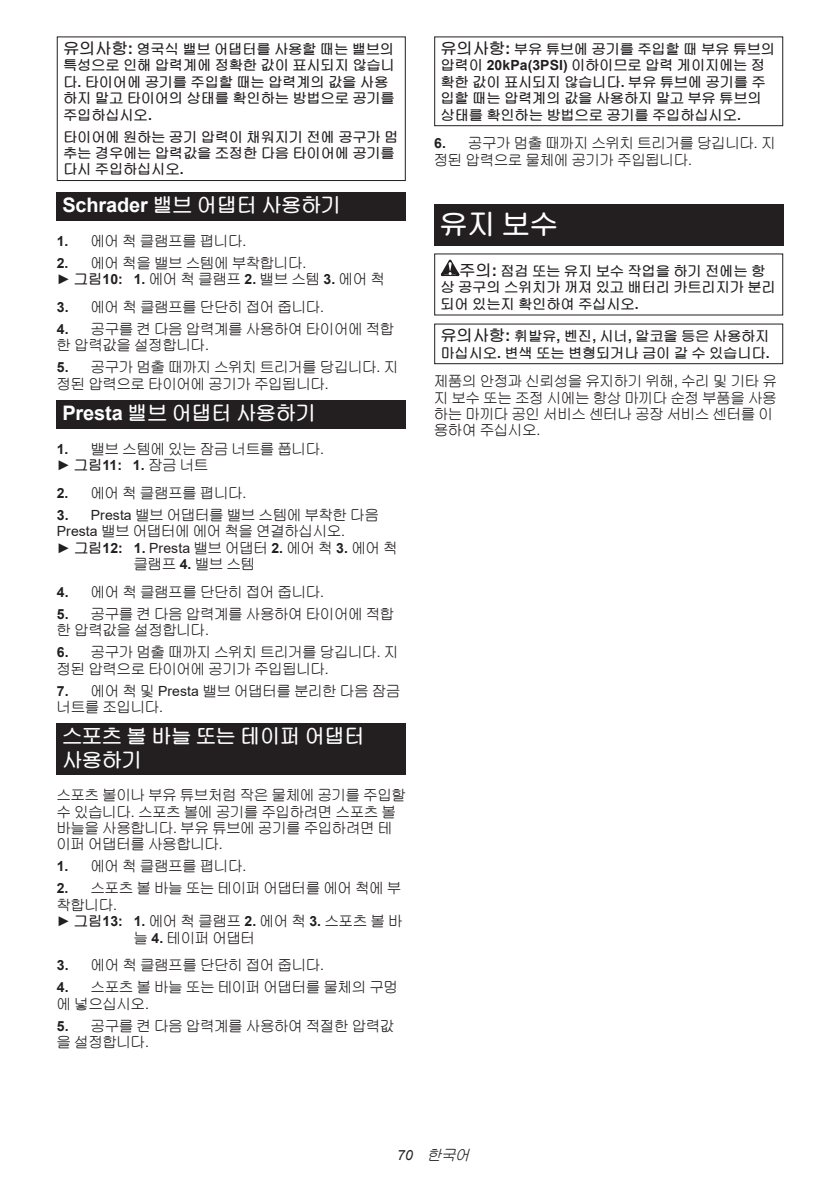
<style>
.page{position:relative;width:840px;height:1191px;background:#fff}
.page>*{position:absolute;margin:0;border:0;box-sizing:border-box;transform-origin:0 0}
.t1{font:700 28px "KRHYR Gothic";color:#fff}
.t2{font:700 20px/23.4px "KRHYR Gothic";letter-spacing:-.01em;color:#fff}
.t3{font:500 14px/16.4px "KRHYR Gothic";letter-spacing:.005em;color:#231f20}
.t4{font:700 14px/16.4px "KRHYR Gothic";letter-spacing:.005em;color:#231f20}
.t5{font:700 14px "Arial";color:#231f20}
.t6{font:italic 500 14px "KRHYR Gothic";color:#231f20}
.s1{font-size:16px}
.s2{font-family:"Arial";font-size:16px}
.s3{font-family:"Arial"}
.s4{font-family:"Arial";font-weight:700}
.s5{font-family:"Arial";font-weight:400}
.s6{font-weight:700}
.s7{font-weight:400}
.s8{font-family:"KRHYR Gothic"}
.s9{font-family:"KRHYR Gothic";font-weight:500}
</style>
<div class="page">
<div style="left:57px;top:36px;width:348px;height:145px;border:1px solid #231f20"></div>
<div style="left:57px;top:192px;width:348px;height:29px;background:#231f20"></div>
<div style="left:57px;top:400px;width:348px;height:29px;background:#231f20"></div>
<div style="left:57px;top:723px;width:348px;height:52px;background:#231f20"></div>
<div style="left:434px;top:36px;width:348px;height:90px;border:1px solid #231f20"></div>
<div style="left:434px;top:204px;width:348px;height:41px;background:#231f20"></div>
<svg style="left:440px;top:260px;width:19px;height:16px"></svg>
<div style="left:434px;top:323px;width:348px;height:41px;border:1px solid #231f20"></div>
<p class="t4" style="left:63px;top:41px;width:333px"><span class="s1">유의사항</span><span class="s2">:</span> 영국식 밸브 어댑터를 사용할 때는 밸브의 특성으로 인해 압력계에 정확한 값이 표시되지 않습니 다<span class="s3">.</span> 타이어에 공기를 주입할 때는 압력계의 값을 사용 하지 말고 타이어의 상태를 확인하는 방법으로 공기를 주입하십시오<span class="s3">.</span></p>
<p class="t4" style="left:63px;top:128px;width:336px">타이어에 원하는 공기 압력이 채워지기 전에 공구가 멈 추는 경우에는 압력값을 조정한 다음 타이어에 공기를 다시 주입하십시오<span class="s3">.</span></p>
<h2 class="t2" style="left:62px;top:194px;width:280px"><span class="s3">Schrader</span> 밸브 어댑터 사용하기</h2>
<p class="t3" style="left:57px;top:233px;width:191px"><span class="s4">1.</span> 에어 척 클램프를 폅니다<span class="s5">.</span></p>
<p class="t3" style="left:57px;top:255px;width:329px"><span class="s4">2.</span> 에어 척을 밸브 스템에 부착합니다<span class="s5">.<br>►</span> <span class="s6">그림</span><span class="s4">10: 1.</span> 에어 척 클램프 <span class="s4">2.</span> 밸브 스템 <span class="s4">3.</span> 에어 척</p>
<p class="t3" style="left:57px;top:299px;width:269px"><span class="s4">3.</span> 에어 척 클램프를 단단히 접어 줍니다<span class="s5">.</span></p>
<p class="t3" style="left:57px;top:321px;width:338px"><span class="s4">4.</span> 공구를 켠 다음 압력계를 사용하여 타이어에 적합 한 압력값을 설정합니다<span class="s5">.</span></p>
<p class="t3" style="left:57px;top:359px;width:342px"><span class="s4">5.</span> 공구가 멈출 때까지 스위치 트리거를 당깁니다<span class="s5">.</span> 지 정된 압력으로 타이어에 공기가 주입됩니다<span class="s5">.</span></p>
<h2 class="t2" style="left:62px;top:401px;width:255px"><span class="s3">Presta</span> 밸브 어댑터 사용하기</h2>
<p class="t3" style="left:57px;top:440px;width:268px"><span class="s4">1.</span> 밸브 스템에 있는 잠금 너트를 풉니다<span class="s5">.</span></p>
<p class="t5" style="left:57px;top:455px;width:153px"><span class="s7">►</span> <span class="s8">그림</span>11: 1. <span class="s9">잠금 너트</span></p>
<p class="t3" style="left:57px;top:484px;width:191px"><span class="s4">2.</span> 에어 척 클램프를 폅니다<span class="s5">.</span></p>
<p class="t3" style="left:57px;top:506px;width:323px"><span class="s4">3.</span> <span class="s5">Presta</span> 밸브 어댑터를 밸브 스템에 부착한 다음</p>
<p class="t3" style="left:57px;top:523px;width:289px"><span class="s5">Presta</span> 밸브 어댑터에 에어 척을 연결하십시오<span class="s5">.</span></p>
<p class="t3" style="left:57px;top:539px;width:342px"><span class="s5">►</span> <span class="s6">그림</span><span class="s4">12: 1.</span> <span class="s5">Presta</span> 밸브 어댑터 <span class="s4">2.</span> 에어 척 <span class="s4">3.</span> 에어 척</p>
<p class="t3" style="left:134px;top:556px;width:123px">클램프 <span class="s4">4.</span> 밸브 스템</p>
<p class="t3" style="left:57px;top:583px;width:269px"><span class="s4">4.</span> 에어 척 클램프를 단단히 접어 줍니다<span class="s5">.</span></p>
<p class="t3" style="left:57px;top:605px;width:338px"><span class="s4">5.</span> 공구를 켠 다음 압력계를 사용하여 타이어에 적합 한 압력값을 설정합니다<span class="s5">.</span></p>
<p class="t3" style="left:57px;top:644px;width:342px"><span class="s4">6.</span> 공구가 멈출 때까지 스위치 트리거를 당깁니다<span class="s5">.</span> 지 정된 압력으로 타이어에 공기가 주입됩니다<span class="s5">.</span></p>
<p class="t3" style="left:57px;top:682px;width:344px"><span class="s4">7.</span> 에어 척 및 <span class="s5">Presta</span> 밸브 어댑터를 분리한 다음 잠금 너트를 조입니다<span class="s5">.</span></p>
<h2 class="t2" style="left:62px;top:724px;width:304px">스포츠 볼 바늘 또는 테이퍼 어댑터 사용하기</h2>
<p class="t3" style="left:57px;top:787px;width:350px">스포츠 볼이나 부유 튜브처럼 작은 물체에 공기를 주입할 수 있습니다<span class="s5">.</span> 스포츠 볼에 공기를 주입하려면 스포츠 볼 바늘을 사용합니다<span class="s5">.</span> 부유 튜브에 공기를 주입하려면 테 이퍼 어댑터를 사용합니다<span class="s5">.</span></p>
<p class="t3" style="left:57px;top:858px;width:191px"><span class="s4">1.</span> 에어 척 클램프를 폅니다<span class="s5">.</span></p>
<p class="t3" style="left:57px;top:880px;width:346px"><span class="s4">2.</span> 스포츠 볼 바늘 또는 테이퍼 어댑터를 에어 척에 부</p>
<p class="t3" style="left:57px;top:896px;width:62px">착합니다<span class="s5">.</span></p>
<p class="t3" style="left:57px;top:913px;width:347px"><span class="s5">►</span> <span class="s6">그림</span><span class="s4">13: 1.</span> 에어 척 클램프 <span class="s4">2.</span> 에어 척 <span class="s4">3.</span> 스포츠 볼 바</p>
<p class="t3" style="left:134px;top:929px;width:123px">늘 <span class="s4">4.</span> 테이퍼 어댑터</p>
<p class="t3" style="left:57px;top:957px;width:269px"><span class="s4">3.</span> 에어 척 클램프를 단단히 접어 줍니다<span class="s5">.</span></p>
<p class="t3" style="left:57px;top:979px;width:342px"><span class="s4">4.</span> 스포츠 볼 바늘 또는 테이퍼 어댑터를 물체의 구멍 에 넣으십시오<span class="s5">.</span></p>
<p class="t3" style="left:57px;top:1017px;width:338px"><span class="s4">5.</span> 공구를 켠 다음 압력계를 사용하여 적절한 압력값 을 설정합니다<span class="s5">.</span></p>
<p class="t4" style="left:440px;top:41px;width:336px"><span class="s1">유의사항</span><span class="s2">:</span> 부유 튜브에 공기를 주입할 때 부유 튜브의 압력이 <span class="s3">20kPa(3PSI)</span> 이하이므로 압력 게이지에는 정 확한 값이 표시되지 않습니다<span class="s3">.</span> 부유 튜브에 공기를 주 입할 때는 압력계의 값을 사용하지 말고 부유 튜브의 상태를 확인하는 방법으로 공기를 주입하십시오<span class="s3">.</span></p>
<p class="t3" style="left:434px;top:135px;width:342px"><span class="s4">6.</span> 공구가 멈출 때까지 스위치 트리거를 당깁니다<span class="s5">.</span> 지 정된 압력으로 물체에 공기가 주입됩니다<span class="s5">.</span></p>
<h1 class="t1" style="left:439px;top:210px;width:120px">유지 보수</h1>
<p class="t4" style="left:440px;top:263px;width:336px;text-indent:19px"><span class="s1">주의</span><span class="s2">:</span> 점검 또는 유지 보수 작업을 하기 전에는 항 상 공구의 스위치가 꺼져 있고 배터리 카트리지가 분리 되어 있는지 확인하여 주십시오<span class="s3">.</span></p>
<p class="t4" style="left:440px;top:328px;width:330px"><span class="s1">유의사항</span><span class="s2">:</span> 휘발유<span class="s3">,</span> 벤진<span class="s3">,</span> 시너<span class="s3">,</span> 알코올 등은 사용하지 마십시오<span class="s3">.</span> 변색 또는 변형되거나 금이 갈 수 있습니다<span class="s3">.</span></p>
<p class="t3" style="left:434px;top:373px;width:344px">제품의 안정과 신뢰성을 유지하기 위해<span class="s5">,</span> 수리 및 기타 유 지 보수 또는 조정 시에는 항상 마끼다 순정 부품을 사용 하는 마끼다 공인 서비스 센터나 공장 서비스 센터를 이 용하여 주십시오<span class="s5">.</span></p>
<p class="t6" style="left:397px;top:1148px;width:77px"><span class="s5">70</span> 한국어</p>
</div>
